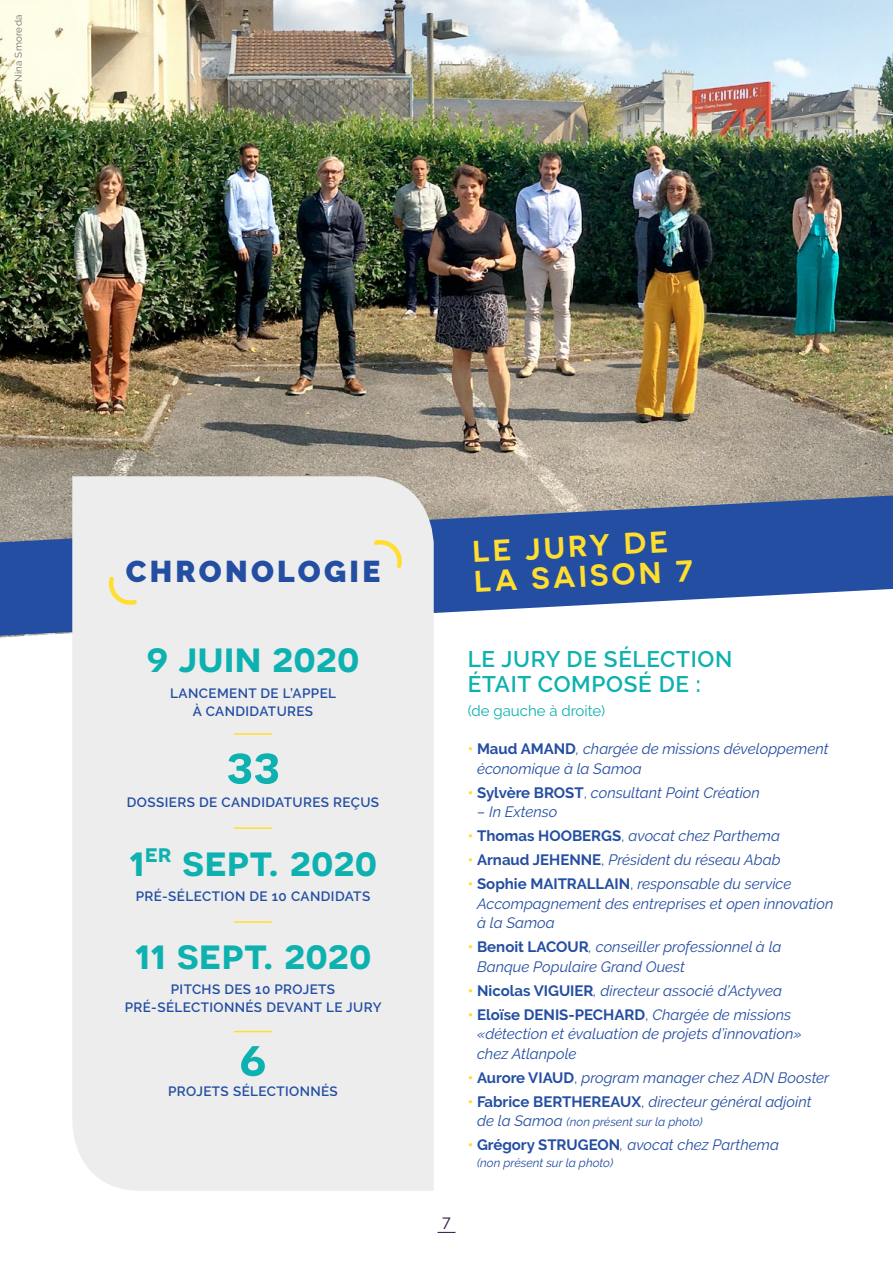
<style>
.page{position:relative;width:893px;height:1263px;background:#fff}
.page>*{position:absolute;margin:0;border:0;box-sizing:border-box;transform-origin:0 0}
.t1{font:600 52.8px "Novecentosanswide";color:#0db1af}
.t2{font:600 42px "Novecentosanswide";color:#0db1af}
.t3{font:600 30px "Novecentosanswide";color:#ffde2f}
.t4{font:900 30px "Raleway";letter-spacing:.11em;color:#244ea2}
.t5{font:600 22.5px/25.5px "Raleway";letter-spacing:.03em;color:#0db1af}
.t6{font:16.2px "Raleway";color:#2b1343}
.t7{font:italic 15px/19.5px "Raleway";color:#244ea2}
.t8{font:700 15px "Raleway";color:#244ea2}
.t9{font:15px "Raleway";color:#0db1af}
.t10{font:600 13.5px/18px "Raleway";letter-spacing:.03em;color:#244ea2;text-align:center}
.t11{font:italic 12px "Raleway";color:#244ea2}
.t12{font:9.75px "Raleway";letter-spacing:.03em;color:#6d6e71}
.s1{font-weight:800;font-style:normal;color:#ffde2f}
.s2{font-weight:700;font-style:normal}
.s3{font-style:normal}
.s4{font-weight:800;color:#ffde2f}
.s5{font-size:15px}
</style>
<div class="page">
<img style="left:0;top:0;width:893px;height:489px">
<svg style="left:437px;top:1232px;width:18px;height:1px"></svg>
<svg style="left:0;top:489px;width:893px;height:148px;fill:#244ea2"></svg>
<div style="left:72px;top:476px;width:362px;height:715px;background:#ededee"></div>
<svg style="left:371px;top:538px;width:33px;height:33px"></svg>
<svg style="left:107px;top:574px;width:33px;height:33px"></svg>
<hr style="left:234px;top:733px;width:38px;height:2px;background:#ffde2f">
<hr style="left:234px;top:827px;width:38px;height:2px;background:#ffde2f">
<hr style="left:234px;top:1031px;width:38px;height:1px;background:#ffde2f">
<hr style="left:234px;top:921px;width:38px;height:2px;background:#ffde2f">
<p class="t12" style="left:13px;top:93px;width:80px;rotate:-90deg">© Nina Smoreda</p>
<h3 class="t3" style="left:472px;top:534px;width:197px;rotate:-3deg">Le jury de</h3>
<h3 class="t4" style="left:126px;top:554px;width:25px">CHR</h3>
<h3 class="t4" style="left:199px;top:554px;width:166px">ONOLOGIE</h3>
<h3 class="t3" style="left:473px;top:563px;width:220px;rotate:-3deg">la saison 7</h3>
<h2 class="t2" style="left:146px;top:632px;width:215px">9 juin 2020</h2>
<p class="t10" style="left:170px;top:685px;width:163px">LANCEMENT DE L’APPEL<br>À CANDIDATURES</p>
<h1 class="t1" style="left:226px;top:733px;width:55px">33</h1>
<p class="t10" style="left:127px;top:793px;width:252px">DOSSIERS DE CANDIDATURES REÇUS</p>
<h2 class="t2" style="left:129px;top:836px;width:250px">1<sup>er</sup> sept. 2020</h2>
<p class="t10" style="left:136px;top:887px;width:234px">PRÉ-SÉLECTION DE 10 CANDIDATS</p>
<h2 class="t2" style="left:134px;top:929px;width:239px">11 sept. 2020</h2>
<p class="t10" style="left:125px;top:980px;width:258px">PITCHS DES 10 PROJETS<br>PRÉ-SÉLECTIONNÉS DEVANT LE JURY</p>
<h1 class="t1" style="left:239px;top:1025px;width:28px">6</h1>
<p class="t10" style="left:168px;top:1082px;width:10px">PROJET</p>
<p class="t10" style="left:221px;top:1082px;width:48px">S SÉLECTIONNÉ</p>
<p class="t10" style="left:330px;top:1082px;width:10px">S</p>
<h3 class="t5" style="left:468px;top:646px;width:266px">LE JURY DE SÉLECTION<br>ÉTAIT COMPOSÉ DE :</h3>
<p class="t9" style="left:468px;top:702px;width:139px">(de gauche à droite)</p>
<p class="t7" style="left:477px;top:739px;width:353px;text-indent:99px">, chargée de missions développement économique à la Samoa</p>
<p class="t7" style="left:468px;top:783px;width:294px"><span class="s1">•</span> <span class="s2">Sylvère BROST</span><span class="s3">,</span> consultant Point Création</p>
<p class="t7" style="left:477px;top:802px;width:82px">– In Extenso</p>
<p class="t8" style="left:468px;top:827px;width:83px"><span class="s4">•</span> Thomas HOO</p>
<p class="t8" style="left:572px;top:827px;width:21px">BERGS</p>
<p class="t7" style="left:621px;top:826px;width:160px"><span class="s3">,</span> avocat chez Parthema</p>
<p class="t8" style="left:468px;top:851px;width:76px"><span class="s4">•</span> Arnaud JEHENNE</p>
<p class="t7" style="left:601px;top:850px;width:181px"><span class="s3">,</span> Président du réseau Abab</p>
<p class="t8" style="left:468px;top:875px;width:72px"><span class="s4">•</span> Sophie MAI</p>
<p class="t8" style="left:558px;top:875px;width:19px">TRALLAIN</p>
<p class="t8" style="left:468px;top:740px;width:65px"><span class="s4">•</span> Maud AMAND</p>
<p class="t7" style="left:477px;top:874px;width:358px;text-indent:153px"><span class="s3">,</span> responsable du service<br>Accompagnement des entreprises et open innovation à la Samoa</p>
<p class="t8" style="left:468px;top:938px;width:71px"><span class="s4">•</span> Benoit LACOUR</p>
<p class="t7" style="left:477px;top:937px;width:306px;text-indent:112px">, conseiller professionnel à la<br>Banque Populaire Grand Ouest</p>
<p class="t8" style="left:468px;top:982px;width:76px"><span class="s4">•</span> Nicolas VIGUIER</p>
<p class="t7" style="left:594px;top:981px;width:190px">, directeur associé d’Actyvea</p>
<p class="t8" style="left:468px;top:1006px;width:66px"><span class="s4">•</span> Eloïse DENIS</p>
<p class="t8" style="left:568px;top:1006px;width:18px">-PECHARD</p>
<p class="t7" style="left:477px;top:1005px;width:326px;text-indent:168px"><span class="s3">,</span> Chargée de missions «détection et évaluation de projets d’innovation» chez Atlanpole</p>
<p class="t8" style="left:468px;top:1069px;width:71px"><span class="s4">•</span> Aurore VIAUD</p>
<p class="t7" style="left:574px;top:1068px;width:257px"><span class="s3">,</span> program manager chez ADN Booster</p>
<p class="t8" style="left:468px;top:1093px;width:115px"><span class="s4">•</span> Fabrice BERTHEREAUX</p>
<p class="t7" style="left:641px;top:1092px;width:172px"><span class="s3">,</span> directeur général adjoint</p>
<p class="t11" style="left:477px;top:1115px;width:227px"><span class="s5">de la Samoa</span> (non présent sur la photo)</p>
<p class="t8" style="left:468px;top:1136px;width:101px"><span class="s4">•</span> Grégory STRUGEON</p>
<p class="t7" style="left:620px;top:1135px;width:160px">, avocat chez Parthema</p>
<p class="t11" style="left:477px;top:1156px;width:138px">(non présent sur la photo)</p>
<p class="t6" style="left:442px;top:1212px;width:10px">7</p>
</div>
